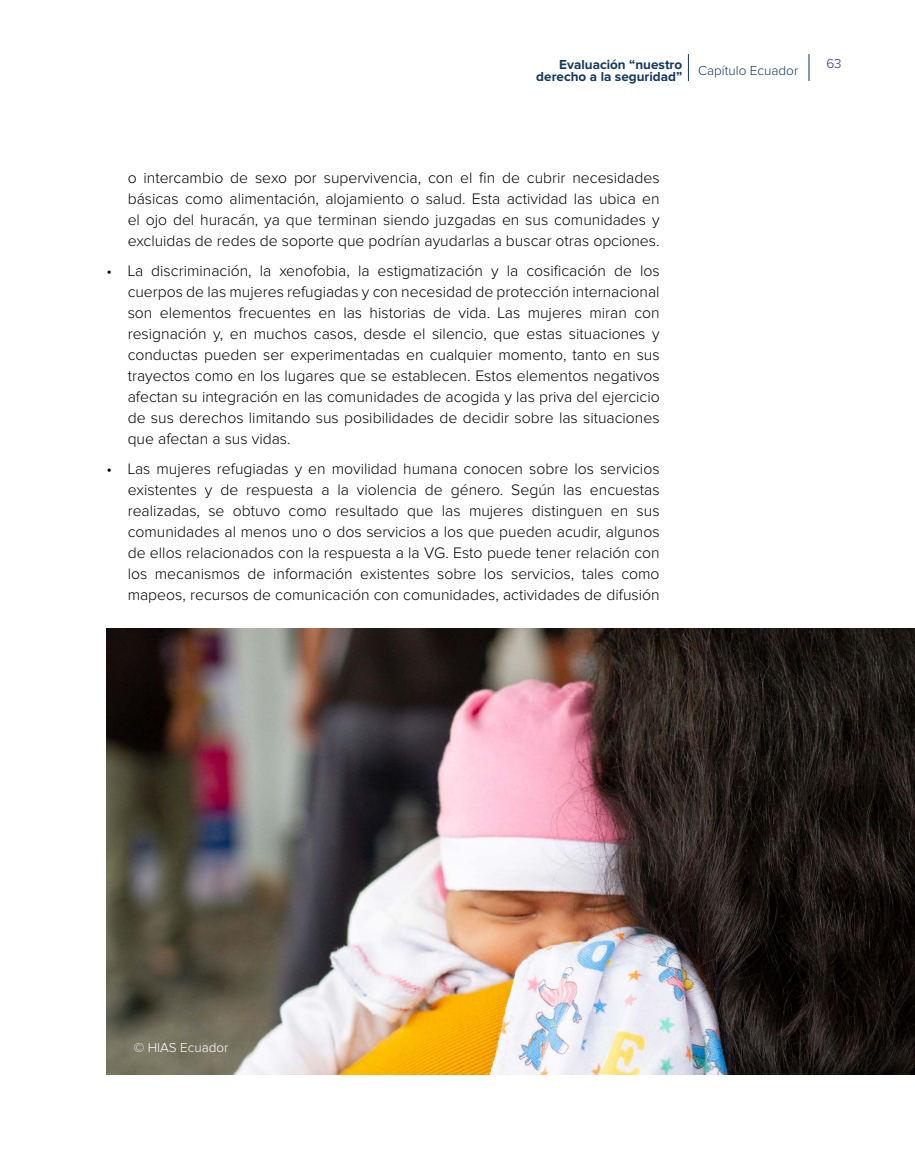
<style>
.page{position:relative;width:915px;height:1149px;background:#fff}
.page>*{position:absolute;margin:0;border:0;box-sizing:border-box;transform-origin:0 0}
.t1{font:300 15.75px/21px "Proxima Nova";color:#000;text-align:justify}
.t2{font:700 13.5px/12px "Proxima Nova";color:#13385d}
.t3{font:300 13.5px "Proxima Nova";color:#fff}
.t4{font:300 13.5px "Proxima Nova";color:#243072}
</style>
<div class="page">
<svg style="left:808px;top:54px;width:1px;height:27px"></svg>
<svg style="left:687px;top:54px;width:1px;height:27px"></svg>
<img style="left:106px;top:628px;width:808px;height:445px">
<p class="t2" style="left:536px;top:59px;width:263px;text-indent:23px">Evaluación “nuestro<br>derecho a la seguridad” <sup>Capítulo</sup> <sup>Ecuador</sup></p>
<p class="t4" style="left:826px;top:56px;width:17px">63</p>
<p class="t1" style="left:128px;top:167px;width:533px">o intercambio de sexo por supervivencia, con el fin de cubrir necesidades básicas como alimentación, alojamiento o salud. Esta actividad las ubica en el ojo del huracán, ya que terminan siendo juzgadas en sus comunidades y excluidas de redes de soporte que podrían ayudarlas a buscar otras opciones.</p>
<p class="t1" style="left:128px;top:260px;width:533px;text-indent:-21px">• La discriminación, la xenofobia, la estigmatización y la cosificación de los cuerpos de las mujeres refugiadas y con necesidad de protección internacional son elementos frecuentes en las historias de vida. Las mujeres miran con resignación y, en muchos casos, desde el silencio, que estas situaciones y conductas pueden ser experimentadas en cualquier momento, tanto en sus trayectos como en los lugares que se establecen. Estos elementos negativos afectan su integración en las comunidades de acogida y las priva del ejercicio de sus derechos limitando sus posibilidades de decidir sobre las situaciones que afectan a sus vidas.</p>
<p class="t1" style="left:128px;top:458px;width:533px;text-indent:-21px">• Las mujeres refugiadas y en movilidad humana conocen sobre los servicios existentes y de respuesta a la violencia de género. Según las encuestas realizadas, se obtuvo como resultado que las mujeres distinguen en sus comunidades al menos uno o dos servicios a los que pueden acudir, algunos de ellos relacionados con la respuesta a la VG. Esto puede tener relación con los mecanismos de información existentes sobre los servicios, tales como mapeos, recursos de comunicación con comunidades, actividades de difusión</p>
<p class="t3" style="left:134px;top:1039px;width:96px">© HIAS Ecuador</p>
</div>
